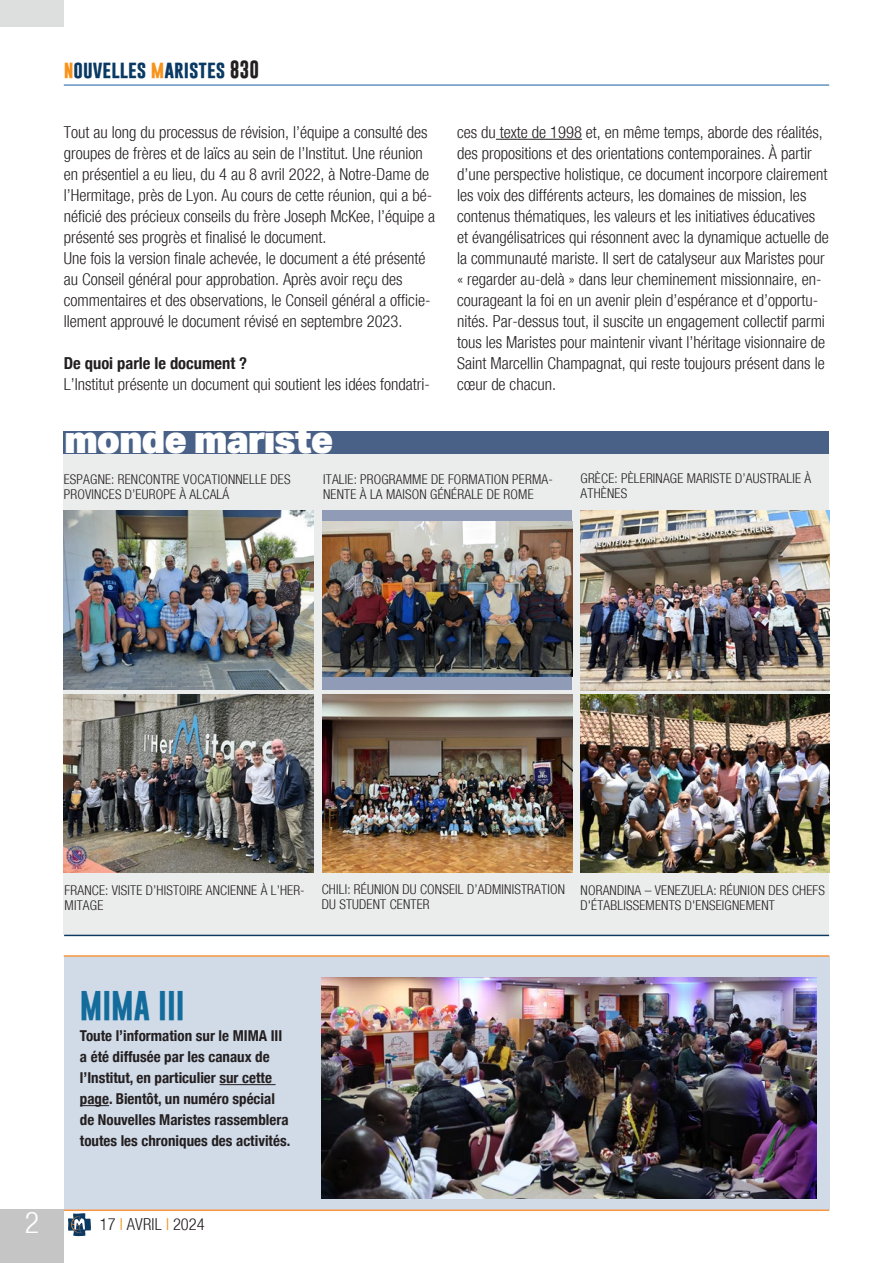
<style>
.page{position:relative;width:893px;height:1263px;background:#fff}
.page>*{position:absolute;margin:0;border:0;box-sizing:border-box;transform-origin:0 0}
.Titolo{font:900 37.5px "Aktiv Grotesk";letter-spacing:-.03em;color:#fff}
.Titolo-2{font:700 30px "Gobold";color:#136c9c}
.t1{font:300 condensed 30px "Helvetica Neue";color:#fff}
.t2{font:700 18px "Gobold";color:#0a3963}
.Testo_normal{font:300 condensed 16.5px/21px "Helvetica Neue";color:#231f20}
.Testo_normal-2{font:700 condensed 16.5px "Helvetica Neue";color:#231f20}
.Testo_normal-3{font:700 condensed 15px/21px "Helvetica Neue";color:#231f20}
.DidacaliaFotos{font:300 condensed 13.5px/15px "Helvetica Neue";letter-spacing:.015em;color:#231f20}
.s1{color:#f7931d}
.s2{color:#231f20}
</style>
<div class="page">
<div style="left:0;top:1209px;width:64px;height:54px;background:#c4c5c4"></div>
<hr style="left:64px;top:85px;width:765px;height:1px;background:#175d9e">
<svg style="left:68px;top:1213px;width:23px;height:23px"></svg>
<div style="left:0;top:0;width:64px;height:27px;background:#dddede"></div>
<hr style="left:496px;top:139px;width:86px;height:1px;background:#231f20">
<div style="left:64px;top:442px;width:765px;height:493px;background:#ebecec"></div>
<img style="left:64px;top:511px;width:250px;height:179px">
<div style="left:323px;top:510px;width:249px;height:180px;background:#8f9bb7"></div>
<img style="left:323px;top:522px;width:249px;height:154px">
<img style="left:323px;top:694px;width:249px;height:179px">
<img style="left:64px;top:694px;width:249px;height:179px">
<img style="left:580px;top:510px;width:249px;height:180px">
<hr style="left:64px;top:935px;width:765px;height:1px;background:#0a3963">
<div style="left:64px;top:431px;width:765px;height:23px;background:#496187"></div>
<img style="left:580px;top:694px;width:249px;height:179px">
<div style="left:64px;top:956px;width:765px;height:254px;background:#d1dae7"></div>
<hr style="left:219px;top:1084px;width:57px;height:1px;background:#231f20">
<svg style="left:80px;top:1105px;width:29px;height:1px"></svg>
<hr style="left:64px;top:1209px;width:765px;height:2px;background:#f79641">
<hr style="left:64px;top:955px;width:765px;height:2px;background:#f79641">
<img style="left:322px;top:977px;width:494px;height:221px">
<p class="t2" style="left:64px;top:57px;width:197px"><span class="s1">n</span>ouvelles <span class="s1">m</span>aristes <span class="s2">830</span></p>
<p class="Testo_normal" style="left:64px;top:122px;width:373px">Tout au long du processus de révision, l’équipe a consulté des groupes de frères et de laïcs au sein de l’Institut. Une réunion en présentiel a eu lieu, du 4 au 8 avril 2022, à Notre-Dame de l’Hermitage, près de Lyon. Au cours de cette réunion, qui a bé&shy;néficié des précieux conseils du frère Joseph McKee, l’équipe a présenté ses progrès et finalisé le document.</p>
<p class="Testo_normal" style="left:64px;top:248px;width:368px">Une fois la version finale achevée, le document a été présenté au Conseil général pour approbation. Après avoir reçu des commentaires et des observations, le Conseil général a officie&shy;llement approuvé le document révisé en septembre 2023.</p>
<p class="Testo_normal-2" style="left:64px;top:349px;width:185px">De quoi parle le document ?</p>
<p class="Testo_normal" style="left:64px;top:374px;width:368px">L’Institut présente un document qui soutient les idées fondatri-</p>
<p class="Titolo" style="left:64px;top:415px;width:271px">monde mariste</p>
<p class="Testo_normal" style="left:457px;top:122px;width:373px">ces du texte de 1998 et, en même temps, aborde des réalités, des propositions et des orientations contemporaines. À partir d’une perspective holistique, ce document incorpore clairement les voix des différents acteurs, les domaines de mission, les contenus thématiques, les valeurs et les initiatives éducatives et évangélisatrices qui résonnent avec la dynamique actuelle de la communauté mariste. Il sert de catalyseur aux Maristes pour « regarder au-delà » dans leur cheminement missionnaire, en&shy;courageant la foi en un avenir plein d’espérance et d’opportu&shy;nités. Par-dessus tout, il suscite un engagement collectif parmi tous les Maristes pour maintenir vivant l’héritage visionnaire de Saint Marcellin Champagnat, qui reste toujours présent dans le cœur de chacun.</p>
<p class="DidacaliaFotos" style="left:64px;top:471px;width:228px">ESPAGNE: RENCONTRE VOCATIONNELLE DES<br>PROVINCES D’EUROPE À ALCALÁ</p>
<p class="DidacaliaFotos" style="left:323px;top:471px;width:231px">ITALIE: PROGRAMME DE FORMATION PERMA-<br>NENTE À LA MAISON GÉNÉRALE DE ROME</p>
<p class="DidacaliaFotos" style="left:581px;top:471px;width:232px">GRÈCE: PÈLERINAGE MARISTE D’AUSTRALIE À<br>ATHÈNES</p>
<p class="DidacaliaFotos" style="left:65px;top:882px;width:242px">FRANCE: VISITE D’HISTOIRE ANCIENNE À L’HER-<br>MITAGE</p>
<p class="DidacaliaFotos" style="left:322px;top:881px;width:245px">CHILI: RÉUNION DU CONSEIL D’ADMINISTRATION<br>DU STUDENT CENTER</p>
<p class="DidacaliaFotos" style="left:581px;top:882px;width:246px">NORANDINA – VENEZUELA: RÉUNION DES CHEFS<br>D'ÉTABLISSEMENTS D'ENSEIGNEMENT</p>
<h2 class="t1" style="left:25px;top:1205px;width:16px">2</h2>
<p class="Titolo-2" style="left:80px;top:986px;width:106px">MIMA III</p>
<p class="Testo_normal-3" style="left:80px;top:1024px;width:212px">Toute l’information sur le MIMA III a été diffusée par les canaux de l’Institut, en particulier sur cette page. Bientôt, un numéro spécial de Nouvelles Maristes rassemblera toutes les chroniques des activités.</p>
<p class="Testo_normal" style="left:100px;top:1214px;width:106px">17 <span class="s1">I</span> AVRIL <span class="s1">I</span> 2024</p>
</div>
